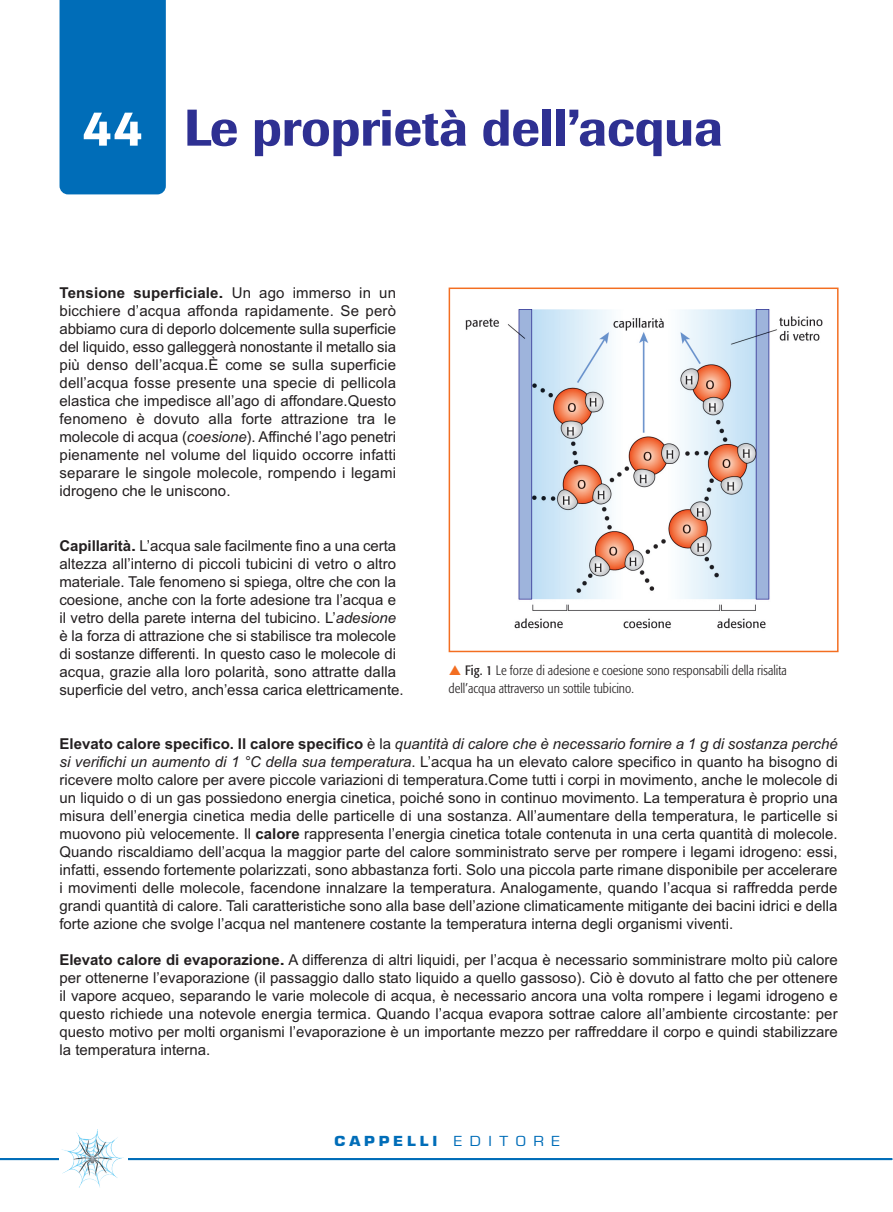
<style>
.page{position:relative;width:893px;height:1212px;background:#fff}
.page>*{position:absolute;margin:0;border:0;box-sizing:border-box;transform-origin:0 0}
.t1{font:500 51px "Imago";color:#2e3092}
.t2{font:15px/18px "Arial";letter-spacing:-.005em;color:#231f20;text-align:justify}
.t3{font:300 condensed 13.5px/18px "Formata";color:#231f20}
.t4{font:700 13.5px "Eurostile";letter-spacing:.25em;color:#006db8;scale:1.12 1}
.s1{color:#fff}
.s2{font-weight:700}
.s3{font-style:italic}
.s4{font-weight:400}
</style>
<div class="page">
<hr style="left:0;top:1158px;width:893px;height:2px;background:#056fb9">
<div style="left:60px;top:1127px;width:68px;height:62px;background:#fff"></div>
<div style="left:60px;top:0;width:106px;height:194px;background:#006db8"></div>
<img style="left:61px;top:1129px;width:63px;height:58px">
<img style="left:466px;top:309px;width:357px;height:320px">
<div style="left:449px;top:288px;width:389px;height:364px;border:2px solid #f36e21"></div>
<h1 class="t1" style="left:82px;top:110px;width:642px"><span class="s1">44</span> Le proprietà dell’acqua</h1>
<p class="t2" style="left:60px;top:284px;width:338px"><span class="s2">Tensione superficiale.</span> Un ago immerso in un bicchiere d’acqua affonda rapidamente. Se però abbiamo cura di deporlo dolcemente sulla superficie del liquido, esso galleggerà nonostante il metallo sia più denso dell’acqua.È come se sulla superficie dell’acqua fosse presente una specie di pellicola elastica che impedisce all’ago di affondare.Questo fenomeno è dovuto alla forte attrazione tra le molecole di acqua (<span class="s3">coesione</span>). Affinché l’ago penetri pienamente nel volume del liquido occorre infatti separare le singole molecole, rompendo i legami idrogeno che le uniscono.</p>
<p class="t2" style="left:60px;top:536px;width:346px;text-align:left"><span class="s2">Capillarità.</span> L’acqua sale facilmente fino a una certa altezza all’interno di piccoli tubicini di vetro o altro materiale. Tale fenomeno si spiega, oltre che con la coesione, anche con la forte adesione tra l’acqua e il vetro della parete interna del tubicino. L’<span class="s3">adesione </span>è la forza di attrazione che si stabilisce tra molecole di sostanze differenti. In questo caso le molecole di acqua, grazie alla loro polarità, sono attratte dalla superficie del vetro, anch’essa carica elettricamente.</p>
<p class="t3" style="left:449px;top:662px;width:340px;text-indent:17px"><span class="s4">Fig. 1</span> Le forze di adesione e coesione sono responsabili della risalita dell’acqua attraverso un sottile tubicino.</p>
<p class="t2" style="left:59px;top:734px;width:780px"><span class="s2">Elevato calore specifico. Il calore specifico</span> è la <span class="s3">quantità di calore che è necessario fornire a 1 g di sostanza perché si verifichi un aumento di 1 °C della sua temperatura</span>. L’acqua ha un elevato calore specifico in quanto ha bisogno di ricevere molto calore per avere piccole variazioni di temperatura.Come tutti i corpi in movimento, anche le molecole di un liquido o di un gas possiedono energia cinetica, poiché sono in continuo movimento. La temperatura è proprio una misura dell’energia cinetica media delle particelle di una sostanza. All’aumentare della temperatura, le particelle si muovono più velocemente. Il <span class="s2">calore</span> rappresenta l’energia cinetica totale contenuta in una certa quantità di molecole.<br>Quando riscaldiamo dell’acqua la maggior parte del calore somministrato serve per rompere i legami idrogeno: essi, infatti, essendo fortemente polarizzati, sono abbastanza forti. Solo una piccola parte rimane disponibile per accelerare i movimenti delle molecole, facendone innalzare la temperatura. Analogamente, quando l’acqua si raffredda perde grandi quantità di calore. Tali caratteristiche sono alla base dell’azione climaticamente mitigante dei bacini idrici e della forte azione che svolge l’acqua nel mantenere costante la temperatura interna degli organismi viventi.</p>
<p class="t2" style="left:59px;top:950px;width:780px"><span class="s2">Elevato calore di evaporazione.</span> A differenza di altri liquidi, per l’acqua è necessario somministrare molto più calore per ottenerne l’evaporazione (il passaggio dallo stato liquido a quello gassoso). Ciò è dovuto al fatto che per ottenere il vapore acqueo, separando le varie molecole di acqua, è necessario ancora una volta rompere i legami idrogeno e questo richiede una notevole energia termica. Quando l’acqua evapora sottrae calore all’ambiente circostante: per questo motivo per molti organismi l’evaporazione è un importante mezzo per raffreddare il corpo e quindi stabilizzare la temperatura interna.</p>
<p class="t4" style="left:335px;top:1136px;width:203px">CAPPELLI <span class="s4">E D I T O R E</span></p>
</div>
